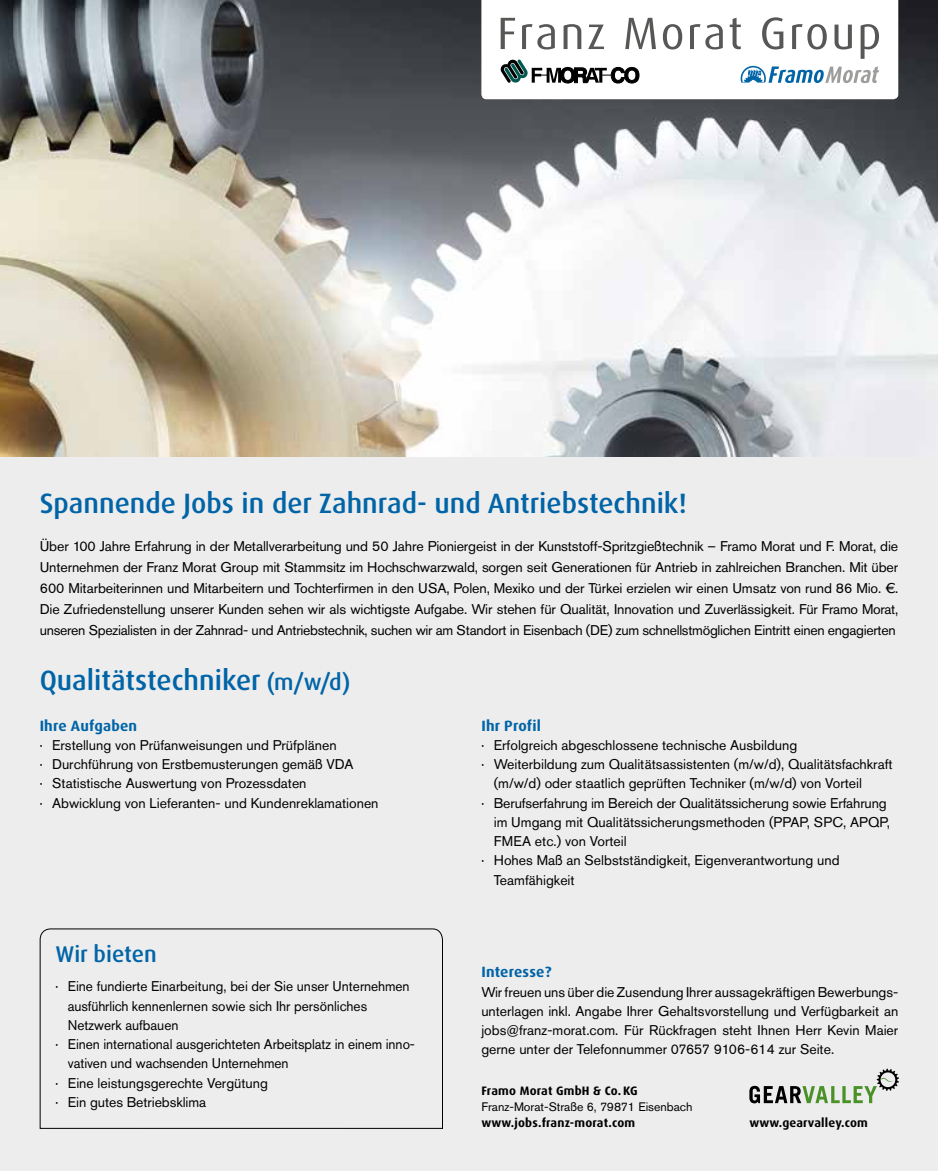
<style>
.page{position:relative;width:938px;height:1171px;background:#ededed}
.page>*{position:absolute;margin:0;border:0;box-sizing:border-box;transform-origin:0 0}
.t1{font:500 28px "Dax OT";color:#0064a7}
.t2{font:500 22.75px "Dax OT";color:#0064a7}
.t3{font:700 14.88px "Dax OT";letter-spacing:.015em;color:#0064a7}
.t4{font:14px/19.2px "Akzidenz Grotesk Pro";color:#000;text-align:justify}
.t5{font:700 12.25px "Dax OT";letter-spacing:.015em;color:#000}
.t6{font:12.25px "Akzidenz Grotesk Pro";color:#000}
.s1{font-size:22.75px}
</style>
<div class="page">
<svg style="left:749px;top:1068px;width:150px;height:35px"></svg>
<svg style="left:39px;top:928px;width:404px;height:201px"></svg>
<img style="left:0;top:0;width:938px;height:456px">
<svg style="left:481px;top:0;width:417px;height:99px"></svg>
<h1 class="t1" style="left:40px;top:486px;width:649px">Spannende Jobs in der Zahnrad- und Antriebstechnik!</h1>
<p class="t4" style="left:40px;top:535px;width:860px;line-height:21px">Über 100 Jahre Erfahrung in der Metallverarbeitung und 50 Jahre Pioniergeist in der Kunststoff-Spritzgießtechnik – Framo Morat und F. Morat, die Unternehmen der Franz Morat Group mit Stammsitz im Hochschwarzwald, sorgen seit Generationen für Antrieb in zahlreichen Branchen. Mit über 600 Mitarbeiterinnen und Mitarbeitern und Tochterfirmen in den USA, Polen, Mexiko und der Türkei erzielen wir einen Umsatz von rund 86 Mio. €.<br>Die Zufriedenstellung unserer Kunden sehen wir als wichtigste Aufgabe. Wir stehen für Qualität, Innovation und Zuverlässigkeit. Für Framo Morat, unseren Spezialisten in der Zahnrad- und Antriebstechnik, suchen wir am Standort in Eisenbach (DE) zum schnellstmöglichen Eintritt einen engagierten</p>
<h1 class="t1" style="left:40px;top:662px;width:312px">Qualitätstechniker <span class="s1">(m/w/d)</span></h1>
<p class="t3" style="left:40px;top:716px;width:99px">Ihre Aufgaben</p>
<p class="t4" style="left:40px;top:735px;width:340px;text-align:left">· Erstellung von Prüfanweisungen und Prüfplänen<br>· Durchführung von Erstbemusterungen gemäß VDA<br>· Statistische Auswertung von Prozessdaten<br>· Abwicklung von Lieferanten- und Kundenreklamationen</p>
<h2 class="t2" style="left:55px;top:940px;width:103px">Wir bieten</h2>
<p class="t4" style="left:55px;top:976px;width:355px">· Eine fundierte Einarbeitung, bei der Sie unser Unternehmen</p>
<p class="t4" style="left:68px;top:996px;width:301px">ausführlich kennenlernen sowie sich Ihr persönliches</p>
<p class="t4" style="left:68px;top:1015px;width:112px">Netzwerk aufbauen</p>
<p class="t4" style="left:55px;top:1034px;width:361px">· Einen international ausgerichteten Arbeitsplatz in einem inno-</p>
<p class="t4" style="left:68px;top:1053px;width:222px">vativen und wachsenden Unternehmen</p>
<p class="t4" style="left:55px;top:1073px;width:214px">· Eine leistungsgerechte Vergütung</p>
<p class="t4" style="left:55px;top:1092px;width:152px">· Ein gutes Betriebsklima</p>
<p class="t3" style="left:481px;top:716px;width:61px">Ihr Profil</p>
<p class="t4" style="left:481px;top:735px;width:317px">· Erfolgreich abgeschlossene technische Ausbildung</p>
<p class="t4" style="left:481px;top:754px;width:412px">· Weiterbildung zum Qualitätsassistenten (m/w/d), Qualitätsfachkraft</p>
<p class="t4" style="left:494px;top:774px;width:370px">(m/w/d) oder staatlich geprüften Techniker (m/w/d) von Vorteil</p>
<p class="t4" style="left:481px;top:793px;width:407px">· Berufserfahrung im Bereich der Qualitätssicherung sowie Erfahrung</p>
<p class="t4" style="left:494px;top:812px;width:398px">im Umgang mit Qualitätssicherungsmethoden (PPAP, SPC, APQP,</p>
<p class="t4" style="left:494px;top:831px;width:134px">FMEA etc.) von Vorteil</p>
<p class="t4" style="left:481px;top:851px;width:360px">· Hohes Maß an Selbstständigkeit, Eigenverantwortung und</p>
<p class="t4" style="left:494px;top:870px;width:82px">Teamfähigkeit</p>
<p class="t3" style="left:481px;top:962px;width:72px">Interesse?</p>
<p class="t4" style="left:481px;top:982px;width:418px">Wir freuen uns über die Zusendung Ihrer aussagekräftigen Bewerbungs&shy;unterlagen inkl. Angabe Ihrer Gehaltsvorstellung und Verfügbarkeit an jobs@franz-morat.com. Für Rückfragen steht Ihnen Herr Kevin Maier gerne unter der Telefonnummer 07657 9106-614 zur Seite.</p>
<p class="t5" style="left:481px;top:1083px;width:158px">Framo Morat GmbH &amp; Co. KG</p>
<p class="t6" style="left:481px;top:1099px;width:212px">Franz-Morat-Straße 6, 79871 Eisenbach</p>
<p class="t5" style="left:481px;top:1115px;width:155px">www.jobs.franz-morat.com</p>
<p class="t5" style="left:749px;top:1115px;width:120px">www.gearvalley.com</p>
</div>
